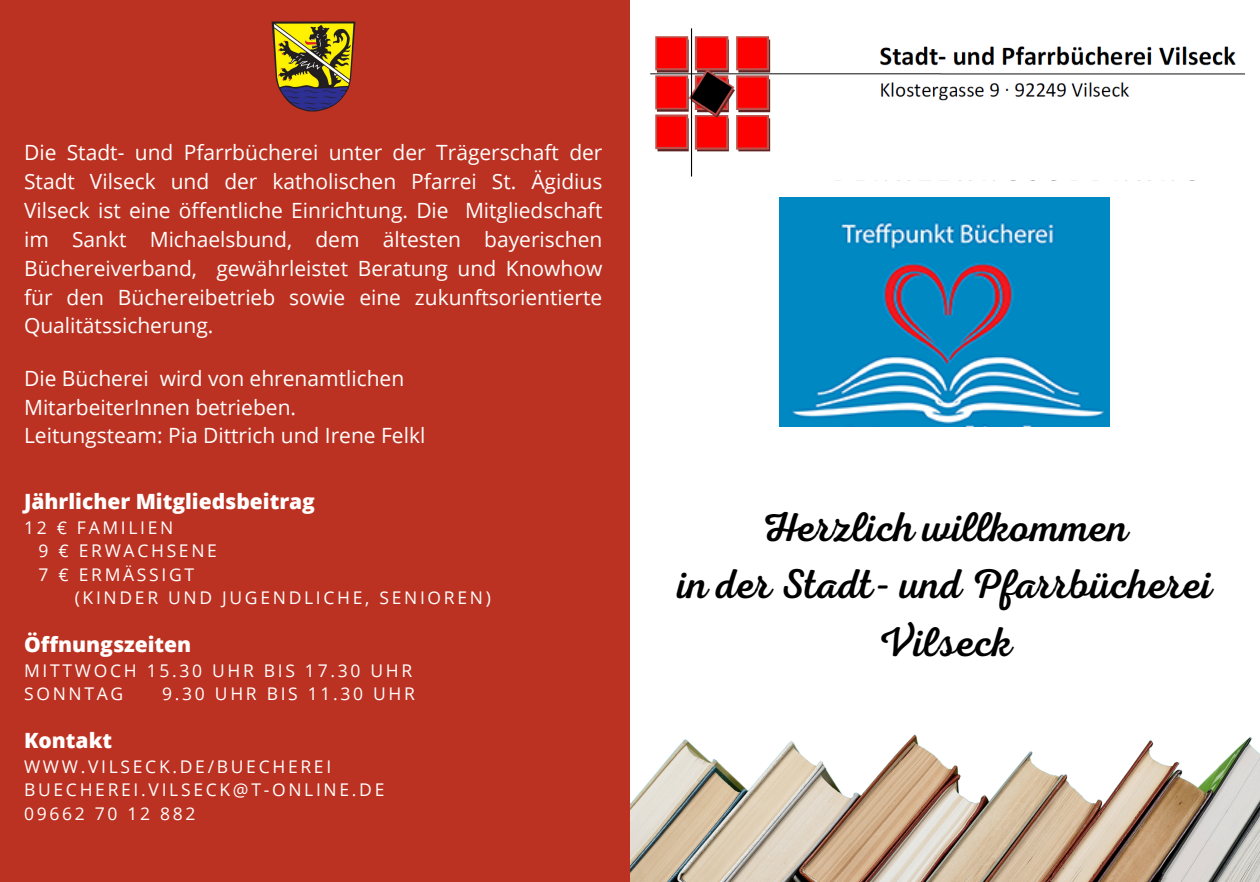
<style>
.page{position:relative;width:1260px;height:882px;background:#fff}
.page>*{position:absolute;margin:0;border:0;box-sizing:border-box;transform-origin:0 0}
.t1{font:41.82px/57.8px "RTL Adam Script Regular";color:#000;text-align:center}
.t2{font:21px/28.9px "Open Sans";color:#fff;text-align:justify}
.t3{font:800 21px "Open Sans";color:#fff}
.t4{font:17.5px/23.6px "Open Sans";letter-spacing:.155em;color:#fff}
</style>
<div class="page">
<div style="left:0;top:0;width:630px;height:882px;background:#bc3222"></div>
<img style="left:650px;top:28px;width:595px;height:153px">
<img style="left:271px;top:21px;width:85px;height:91px">
<img style="left:780px;top:198px;width:329px;height:228px">
<img style="left:630px;top:734px;width:630px;height:147px">
<h1 class="t2" style="left:24px;top:138px;width:580px">Die Stadt- und Pfarrbücherei unter der Trägerschaft der Stadt Vilseck und der katholischen Pfarrei St. Ägidius Vilseck ist eine öffentliche Einrichtung. Die Mitgliedschaft im Sankt Michaelsbund, dem ältesten bayerischen Büchereiverband, gewährleistet Beratung und Knowhow für den Büchereibetrieb sowie eine zukunftsorientierte Qualitätssicherung.</h1>
<p class="t2" style="left:24px;top:363px;width:403px;text-align:left">Die Bücherei wird von ehrenamtlichen<br>MitarbeiterInnen betrieben.<br>Leitungsteam: Pia Dittrich und Irene Felkl</p>
<p class="t3" style="left:24px;top:486px;width:292px">Jährlicher Mitgliedsbeitrag</p>
<p class="t4" style="left:39px;top:515px;width:180px;text-indent:-14px">12 € FAMILIEN<br>9 € ERWACHSENE<br>7 € ERMÄSSIGT</p>
<p class="t4" style="left:75px;top:586px;width:418px">(KINDER UND JUGENDLICHE, SENIOREN)</p>
<p class="t3" style="left:24px;top:629px;width:169px">Öffnungszeiten</p>
<p class="t4" style="left:24px;top:658px;width:390px">MITTWOCH 15.30 UHR BIS 17.30 UHR</p>
<p class="t4" style="left:24px;top:682px;width:101px">SONNTAG</p>
<p class="t4" style="left:162px;top:682px;width:254px">9.30 UHR BIS 11.30 UHR</p>
<p class="t3" style="left:24px;top:725px;width:90px">Kontakt</p>
<p class="t4" style="left:24px;top:754px;width:309px">WWW.VILSECK.DE/BUECHEREI</p>
<p class="t4" style="left:24px;top:778px;width:362px">BUECHEREI.VILSECK@T-ONLINE.DE</p>
<p class="t4" style="left:24px;top:801px;width:173px">09662 70 12 882</p>
<p class="t1" style="left:678px;top:499px;width:536px">Herzlich willkommen<br>in der Stadt- und Pfarrbücherei<br>Vilseck</p>
</div>
